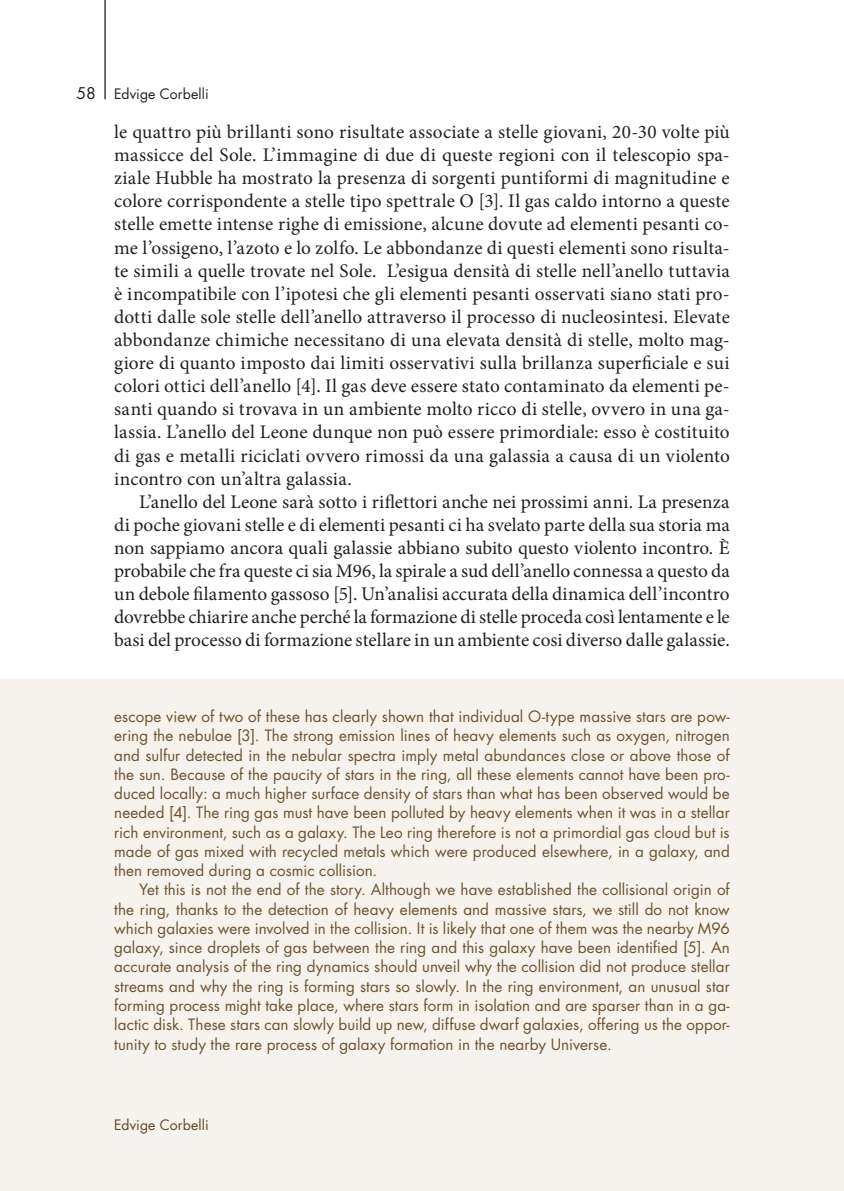
<style>
.page{position:relative;width:844px;height:1191px;background:#fff}
.page>*{position:absolute;margin:0;border:0;box-sizing:border-box;transform-origin:0 0}
.t1{font:19.25px/23.1px "Minion Pro";letter-spacing:.005em;color:#231f20;text-align:justify}
.t2{font:15.75px "Futura Std";color:#231f20}
.t3{font:15.22px/19.2px "Futura Std";letter-spacing:.005em;color:#6b5330;text-align:justify}
.t4{font:14px "Futura Std";letter-spacing:.01em;color:#231f20}
.t5{font:14px "Futura Std";letter-spacing:.01em;color:#604824}
</style>
<div class="page">
<div style="left:0;top:680px;width:843px;height:511px;background:#f5f3eb"></div>
<hr style="left:104px;top:0;width:2px;height:99px;background:#231f20">
<p class="t2" style="left:76px;top:83px;width:21px">58</p>
<p class="t4" style="left:114px;top:85px;width:96px">Edvige Corbelli</p>
<p class="t1" style="left:114px;top:120px;width:617px">le quattro più brillanti sono risultate associate a stelle giovani, 20-30 volte più massicce del Sole. L’immagine di due di queste regioni con il telescopio spa&shy;ziale Hubble ha mostrato la presenza di sorgenti puntiformi di magnitudine e colore corrispondente a stelle tipo spettrale O [3]. Il gas caldo intorno a queste stelle emette intense righe di emissione, alcune dovute ad elementi pesanti co&shy;me l’ossigeno, l’azoto e lo zolfo. Le abbondanze di questi elementi sono risulta&shy;te simili a quelle trovate nel Sole. L’esigua densità di stelle nell’anello tuttavia è incompatibile con l’ipotesi che gli elementi pesanti osservati siano stati pro&shy;dotti dalle sole stelle dell’anello attraverso il processo di nucleosintesi. Elevate abbondanze chimiche necessitano di una elevata densità di stelle, molto mag&shy;giore di quanto imposto dai limiti osservativi sulla brillanza superficiale e sui colori ottici dell’anello [4]. Il gas deve essere stato contaminato da elementi pe&shy;santi quando si trovava in un ambiente molto ricco di stelle, ovvero in una ga&shy;lassia. L’anello del Leone dunque non può essere primordiale: esso è costituito di gas e metalli riciclati ovvero rimossi da una galassia a causa di un violento incontro con un’altra galassia.</p>
<p class="t1" style="left:114px;top:490px;width:617px;text-indent:25px">L’anello del Leone sarà sotto i riflettori anche nei prossimi anni. La presenza di poche giovani stelle e di elementi pesanti ci ha svelato parte della sua storia ma non sappiamo ancora quali galassie abbiano subito questo violento incontro. È probabile che fra queste ci sia M96, la spirale a sud dell’anello connessa a questo da un debole filamento gassoso [5]. Un’analisi accurata della dinamica dell’incontro dovrebbe chiarire anche perché la formazione di stelle proceda così lentamente e le basi del processo di formazione stellare in un ambiente cosi diverso dalle galassie.</p>
<p class="t3" style="left:114px;top:707px;width:617px">escope view of two of these has clearly shown that individual O-type massive stars are pow&shy;ering the nebulae [3]. The strong emission lines of heavy elements such as oxygen, nitrogen and sulfur detected in the nebular spectra imply metal abundances close or above those of the sun. Because of the paucity of stars in the ring, all these elements cannot have been pro&shy;duced locally: a much higher surface density of stars than what has been observed would be needed [4]. The ring gas must have been polluted by heavy elements when it was in a stellar rich environment, such as a galaxy. The Leo ring therefore is not a primordial gas cloud but is made of gas mixed with recycled metals which were produced elsewhere, in a galaxy, and then removed during a cosmic collision.</p>
<p class="t3" style="left:114px;top:880px;width:617px;text-indent:25px">Yet this is not the end of the story. Although we have established the collisional origin of the ring, thanks to the detection of heavy elements and massive stars, we still do not know which galaxies were involved in the collision. It is likely that one of them was the nearby M96 galaxy, since droplets of gas between the ring and this galaxy have been identified [5]. An accurate analysis of the ring dynamics should unveil why the collision did not produce stellar streams and why the ring is forming stars so slowly. In the ring environment, an unusual star forming process might take place, where stars form in isolation and are sparser than in a ga&shy;lactic disk. These stars can slowly build up new, diffuse dwarf galaxies, offering us the oppor&shy;tunity to study the rare process of galaxy formation in the nearby Universe.</p>
<p class="t5" style="left:114px;top:1116px;width:96px">Edvige Corbelli</p>
</div>
